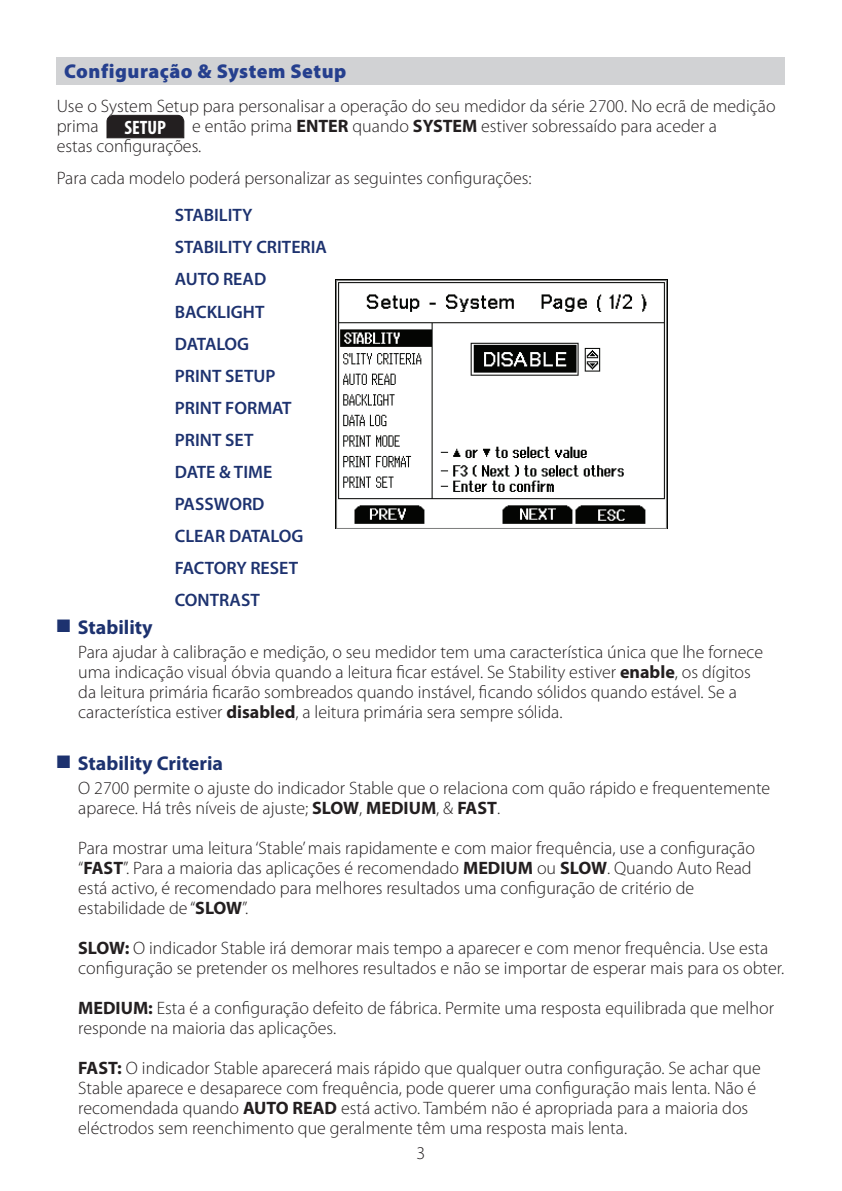
<style>
.page{position:relative;width:842px;height:1191px;background:#fff}
.page>*{position:absolute;margin:0;border:0;box-sizing:border-box;transform-origin:0 0}
.t1{font:700 20px "Myriad Pro";color:#1d326f}
.t2{font:900 20px "Myriad Pro";letter-spacing:.025em;color:#253f8e}
.t3{font:700 condensed 19.4px "Myriad Pro";color:#fff}
.t4{font:300 18px/20px "Myriad Pro";color:#231f20}
.t5{font:600 18px/32px "Myriad Pro";color:#1d326f}
.s1{font-weight:700}
</style>
<div class="page">
<svg style="left:106px;top:115px;width:79px;height:24px;background:#2f2b2c"></svg>
<div style="left:57px;top:57px;width:728px;height:27px;background:#d1d2d4"></div>
<img style="left:335px;top:279px;width:332px;height:249px">
<p class="t2" style="left:64px;top:60px;width:284px">Configuração &amp; System Setup</p>
<p class="t4" style="left:57px;top:96px;width:720px">Use o System Setup para personalisar a operação do seu medidor da série 2700. No ecrã de medição prima</p>
<p class="t4" style="left:57px;top:116px;width:662px;text-indent:135px">e então prima <span class="s1">ENTER</span> quando <span class="s1">SYSTEM</span> estiver sobressaído para aceder a estas configurações.</p>
<p class="t4" style="left:57px;top:168px;width:477px">Para cada modelo poderá personalizar as seguintes configurações:</p>
<p class="t3" style="left:125px;top:115px;width:43px">SETUP</p>
<p class="t5" style="left:175px;top:199px;width:154px">STABILITY<br>STABILITY CRITERIA<br>AUTO READ<br>BACKLIGHT<br>DATALOG<br>PRINT SETUP<br>PRINT FORMAT<br>PRINT SET<br>DATE &amp; TIME<br>PASSWORD<br>CLEAR DATALOG<br>FACTORY RESET<br>CONTRAST</p>
<p class="t1" style="left:57px;top:614px;width:98px">■ Stability</p>
<p class="t4" style="left:78px;top:642px;width:686px">Para ajudar à calibração e medição, o seu medidor tem uma característica única que lhe fornece uma indicação visual óbvia quando a leitura ficar estável. Se Stability estiver <span class="s1">enable</span>, os dígitos da leitura primária ficarão sombreados quando instável, ficando sólidos quando estável. Se a característica estiver <span class="s1">disabled</span>, a leitura primária sera sempre sólida.</p>
<p class="t1" style="left:57px;top:750px;width:168px">■ Stability Criteria</p>
<p class="t4" style="left:78px;top:778px;width:694px">O 2700 permite o ajuste do indicador Stable que o relaciona com quão rápido e frequentemente aparece. Há três níveis de ajuste; <span class="s1">SLOW</span>, <span class="s1">MEDIUM</span>, &amp; <span class="s1">FAST</span>.</p>
<p class="t4" style="left:78px;top:838px;width:678px">Para mostrar uma leitura ‘Stable’ mais rapidamente e com maior frequência, use a configuração “<span class="s1">FAST</span>”. Para a maioria das aplicações é recomendado <span class="s1">MEDIUM</span> ou <span class="s1">SLOW</span>. Quando Auto Read está activo, é recomendado para melhores resultados uma configuração de critério de estabilidade de “<span class="s1">SLOW</span>”.</p>
<p class="t4" style="left:78px;top:938px;width:708px"><span class="s1">SLOW:</span> O indicador Stable irá demorar mais tempo a aparecer e com menor frequência. Use esta configuração se pretender os melhores resultados e não se importar de esperar mais para os obter.</p>
<p class="t4" style="left:78px;top:998px;width:697px"><span class="s1">MEDIUM:</span> Esta é a configuração defeito de fábrica. Permite uma resposta equilibrada que melhor responde na maioria das aplicações.</p>
<p class="t4" style="left:78px;top:1058px;width:684px"><span class="s1">FAST:</span> O indicador Stable aparecerá mais rápido que qualquer outra configuração. Se achar que Stable aparece e desaparece com frequência, pode querer uma configuração mais lenta. Não é recomendada quando <span class="s1">AUTO READ</span> está activo. Também não é apropriada para a maioria dos eléctrodos sem reenchimento que geralmente têm uma resposta mais lenta.</p>
<p class="t4" style="left:417px;top:1143px;width:10px">3</p>
</div>
